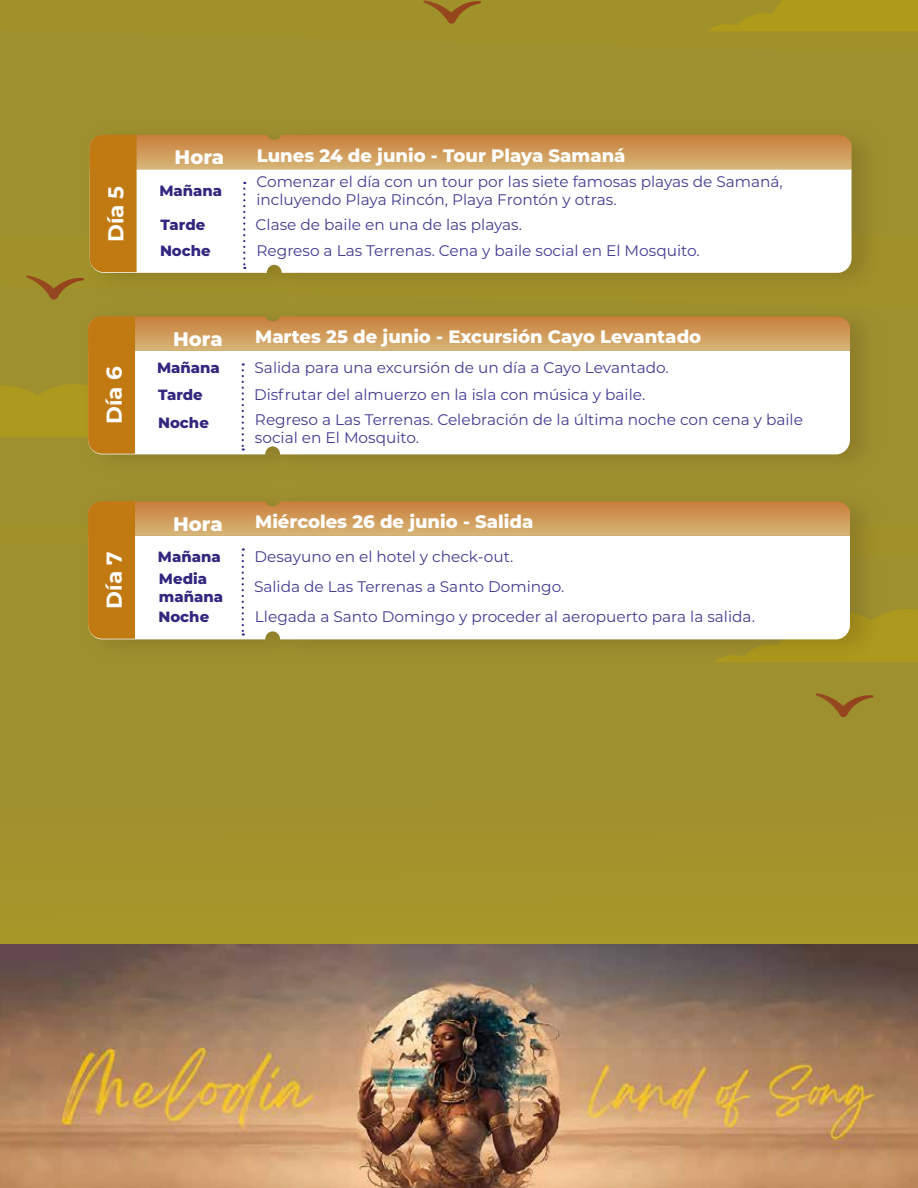
<style>
.page{position:relative;width:918px;height:1188px;background:#9f902f}
.page>*{position:absolute;margin:0;border:0;box-sizing:border-box;transform-origin:0 0}
.t1{font:100 21.6px "Montserrat";color:#fff}
.t2{font:800 19.5px "Montserrat";color:#fff}
.t3{font:800 18px "Montserrat";color:#fff}
.t4{font:15.3px/26.1px "Montserrat";color:#423d91}
.t5{font:800 14.85px/25.3px "Montserrat";color:#32277f}
</style>
<div class="page">
<svg style="left:423px;top:0;width:495px;height:32px"></svg>
<svg style="left:707px;top:0;width:211px;height:31px"></svg>
<svg style="left:424px;top:1px;width:57px;height:23px"></svg>
<svg style="left:26px;top:276px;width:51px;height:24px"></svg>
<svg style="left:816px;top:693px;width:57px;height:24px"></svg>
<img style="left:77px;top:142px;width:788px;height:140px">
<svg style="left:90px;top:135px;width:762px;height:137px"></svg>
<img style="left:75px;top:295px;width:788px;height:164px">
<svg style="left:0;top:316px;width:850px;height:138px"></svg>
<svg style="left:88px;top:501px;width:830px;height:161px"></svg>
<img style="left:0;top:944px;width:918px;height:244px">
<h1 class="t1" style="left:101px;top:242px;width:58px;rotate:-90deg">Día 5</h1>
<h1 class="t1" style="left:100px;top:424px;width:59px;rotate:-90deg">Día 6</h1>
<h1 class="t1" style="left:100px;top:609px;width:59px;rotate:-90deg">Día 7</h1>
<p class="t3" style="left:257px;top:142px;width:370px">Lunes 24 de junio - Tour Playa Samaná</p>
<p class="t2" style="left:175px;top:143px;width:51px">Hora</p>
<p class="t5" style="left:159px;top:177px;width:64px">Mañana</p>
<p class="t4" style="left:256px;top:172px;width:528px;line-height:18.5px">Comenzar el día con un tour por las siete famosas playas de Samaná, incluyendo Playa Rincón, Playa Frontón y otras.</p>
<p class="t4" style="left:256px;top:212px;width:446px;line-height:25.3px">Clase de baile en una de las playas.<br>Regreso a Las Terrenas. Cena y baile social en El Mosquito.</p>
<p class="t5" style="left:160px;top:211px;width:52px">Tarde<br>Noche</p>
<p class="t3" style="left:255px;top:324px;width:448px">Martes 25 de junio - Excursión Cayo Levantado</p>
<p class="t2" style="left:173px;top:325px;width:51px">Hora</p>
<p class="t5" style="left:157px;top:354px;width:64px">Mañana</p>
<p class="t4" style="left:254px;top:354px;width:550px">Salida para una excursión de un día a Cayo Levantado.<br>Disfrutar del almuerzo en la isla con música y baile.<br>Regreso a Las Terrenas. Celebración de la última noche con cena y baile</p>
<p class="t4" style="left:255px;top:424px;width:166px">social en El Mosquito.</p>
<p class="t5" style="left:158px;top:381px;width:46px">Tarde</p>
<p class="t5" style="left:158px;top:409px;width:52px">Noche</p>
<p class="t3" style="left:255px;top:509px;width:280px">Miércoles 26 de junio - Salida</p>
<p class="t2" style="left:173px;top:510px;width:51px">Hora</p>
<p class="t5" style="left:158px;top:544px;width:64px">Mañana</p>
<p class="t4" style="left:254px;top:541px;width:502px;line-height:29.8px">Desayuno en el hotel y check-out.<br>Salida de Las Terrenas a Santo Domingo.<br>Llegada a Santo Domingo y proceder al aeropuerto para la salida.</p>
<p class="t5" style="left:159px;top:569px;width:66px;line-height:18px">Media mañana</p>
<p class="t5" style="left:158px;top:603px;width:52px">Noche</p>
</div>
